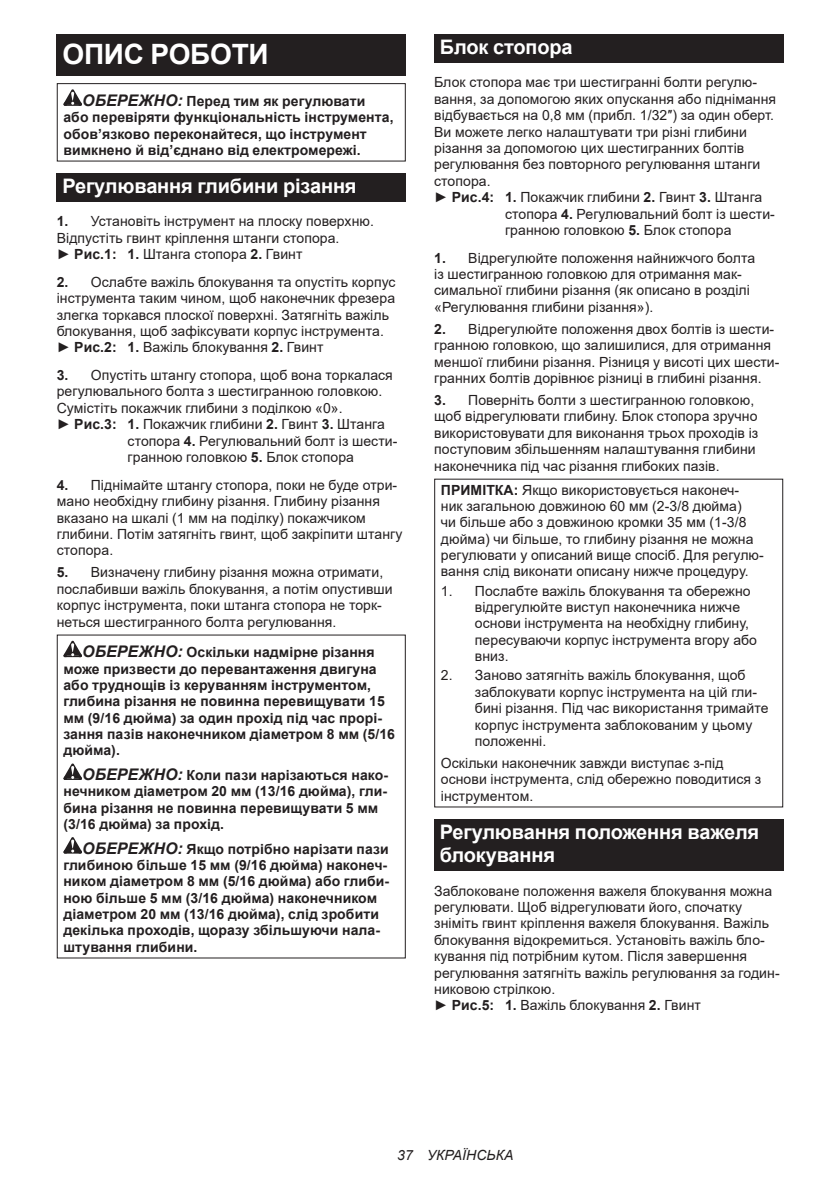
<style>
.page{position:relative;width:840px;height:1191px;background:#fff}
.page>*{position:absolute;margin:0;border:0;box-sizing:border-box;transform-origin:0 0}
.t1{font:700 28px "Arial";letter-spacing:-.01em;color:#fff}
.t2{font:700 20px/23.4px "Arial";letter-spacing:-.01em;color:#fff}
.t3{font:14px/16.4px "Arial";letter-spacing:.005em;color:#231f20}
.t4{font:700 14px/16.4px "Arial";letter-spacing:.005em;color:#231f20}
.t5{font:italic 14px "Arial";letter-spacing:.005em;color:#231f20}
.s1{font-style:italic;font-size:16px}
.s2{font-weight:700}
</style>
<div class="page">
<div style="left:57px;top:34px;width:348px;height:41px;background:#231f20"></div>
<svg style="left:63px;top:89px;width:19px;height:17px"></svg>
<div style="left:57px;top:83px;width:348px;height:79px;border:1px solid #231f20"></div>
<div style="left:57px;top:173px;width:348px;height:28px;background:#231f20"></div>
<svg style="left:63px;top:641px;width:19px;height:16px"></svg>
<svg style="left:63px;top:763px;width:19px;height:17px"></svg>
<svg style="left:63px;top:837px;width:19px;height:16px"></svg>
<div style="left:434px;top:34px;width:348px;height:29px;background:#231f20"></div>
<div style="left:434px;top:819px;width:348px;height:51px;background:#231f20"></div>
<h1 class="t1" style="left:62px;top:34px;width:208px">ОПИС РОБОТИ</h1>
<p class="t4" style="left:63px;top:93px;width:331px;text-indent:19px"><span class="s1">ОБЕРЕЖНО:</span> Перед тим як регулювати або перевіряти функціональність інструмента, обов’язково переконайтеся, що інструмент вимкнено й від’єднано від електромережі.</p>
<h2 class="t2" style="left:62px;top:174px;width:295px">Регулювання глибини різання</h2>
<p class="t3" style="left:57px;top:213px;width:318px"><span class="s2">1.</span> Установіть інструмент на плоску поверхню.<br>Відпустіть гвинт кріплення штанги стопора.<br>► <span class="s2">Рис.1: 1.</span> Штанга стопора <span class="s2">2.</span> Гвинт</p>
<p class="t3" style="left:57px;top:273px;width:340px"><span class="s2">2.</span> Ослабте важіль блокування та опустіть корпус інструмента таким чином, щоб наконечник фрезера злегка торкався плоскої поверхні. Затягніть важіль блокування, щоб зафіксувати корпус інструмента. ► <span class="s2">Рис.2: 1.</span> Важіль блокування <span class="s2">2.</span> Гвинт</p>
<p class="t3" style="left:57px;top:367px;width:337px"><span class="s2">3.</span> Опустіть штангу стопора, щоб вона торкалася</p>
<p class="t3" style="left:57px;top:383px;width:327px">регулювального болта з шестигранною головкою.</p>
<p class="t3" style="left:57px;top:399px;width:287px">Сумістіть покажчик глибини з поділкою «0».</p>
<p class="t3" style="left:57px;top:416px;width:329px">► <span class="s2">Рис.3: 1.</span> Покажчик глибини <span class="s2">2.</span> Гвинт <span class="s2">3.</span> Штанга</p>
<p class="t3" style="left:128px;top:432px;width:271px">стопора <span class="s2">4.</span> Регулювальний болт із шести-</p>
<p class="t3" style="left:128px;top:449px;width:228px">гранною головкою <span class="s2">5.</span> Блок стопора</p>
<p class="t3" style="left:57px;top:476px;width:347px"><span class="s2">4.</span> Піднімайте штангу стопора, поки не буде отри&shy;мано необхідну глибину різання. Глибину різання вказано на шкалі (1 мм на поділку) покажчиком глибини. Потім затягніть гвинт, щоб закріпити штангу стопора.</p>
<p class="t3" style="left:57px;top:564px;width:337px"><span class="s2">5.</span> Визначену глибину різання можна отримати, послабивши важіль блокування, а потім опустивши корпус інструмента, поки штанга стопора не торк&shy;неться шестигранного болта регулювання.</p>
<p class="t4" style="left:63px;top:644px;width:333px;text-indent:19px"><span class="s1">ОБЕРЕЖНО:</span> Оскільки надмірне різання може призвести до перевантаження двигуна або труднощів із керуванням інструментом, глибина різання не повинна перевищувати 15 мм (9/16 дюйма) за один прохід під час прорі&shy;зання пазів наконечником діаметром 8 мм (5/16 дюйма).</p>
<p class="t4" style="left:63px;top:767px;width:326px;text-indent:19px"><span class="s1">ОБЕРЕЖНО:</span> Коли пази нарізаються нако&shy;нечником діаметром 20 мм (13/16 дюйма), гли&shy;бина різання не повинна перевищувати 5 мм (3/16 дюйма) за прохід.</p>
<p class="t4" style="left:63px;top:840px;width:327px;text-indent:19px"><span class="s1">ОБЕРЕЖНО:</span> Якщо потрібно нарізати пази глибиною більше 15 мм (9/16 дюйма) наконеч&shy;ником діаметром 8 мм (5/16 дюйма) або глиби&shy;ною більше 5 мм (3/16 дюйма) наконечником діаметром 20 мм (13/16 дюйма), слід зробити декілька проходів, щоразу збільшуючи нала&shy;штування глибини.</p>
<h2 class="t2" style="left:439px;top:36px;width:134px">Блок стопора</h2>
<p class="t3" style="left:434px;top:74px;width:324px">Блок стопора має три шестигранні болти регулю-</p>
<p class="t3" style="left:434px;top:91px;width:343px">вання, за допомогою яких опускання або піднімання</p>
<p class="t3" style="left:434px;top:107px;width:341px">відбувається на 0,8 мм (прибл. 1/32″) за один оберт.</p>
<p class="t3" style="left:434px;top:123px;width:314px">Ви можете легко налаштувати три різні глибини</p>
<p class="t3" style="left:434px;top:140px;width:311px">різання за допомогою цих шестигранних болтів</p>
<p class="t3" style="left:434px;top:156px;width:327px">регулювання без повторного регулювання штанги</p>
<p class="t3" style="left:434px;top:172px;width:58px">стопора.</p>
<p class="t3" style="left:434px;top:189px;width:329px">► <span class="s2">Рис.4: 1.</span> Покажчик глибини <span class="s2">2.</span> Гвинт <span class="s2">3.</span> Штанга</p>
<p class="t3" style="left:504px;top:205px;width:271px">стопора <span class="s2">4.</span> Регулювальний болт із шести-</p>
<p class="t3" style="left:504px;top:222px;width:228px">гранною головкою <span class="s2">5.</span> Блок стопора</p>
<p class="t3" style="left:434px;top:249px;width:322px"><span class="s2">1.</span> Відрегулюйте положення найнижчого болта із шестигранною головкою для отримання мак&shy;симальної глибини різання (як описано в розділі «Регулювання глибини різання»).</p>
<p class="t3" style="left:434px;top:321px;width:346px"><span class="s2">2.</span> Відрегулюйте положення двох болтів із шести&shy;гранною головкою, що залишилися, для отримання меншої глибини різання. Різниця у висоті цих шести&shy;гранних болтів дорівнює різниці в глибині різання.</p>
<p class="t3" style="left:434px;top:392px;width:325px"><span class="s2">3.</span> Поверніть болти з шестигранною головкою, щоб відрегулювати глибину. Блок стопора зручно використовувати для виконання трьох проходів із поступовим збільшенням налаштування глибини наконечника під час різання глибоких пазів.</p>
<p class="t3" style="left:440px;top:481px;width:324px"><span class="s2">ПРИМІТКА:</span> Якщо використовується наконеч&shy;ник загальною довжиною 60 мм (2-3/8 дюйма)<br>чи більше або з довжиною кромки 35 мм (1-3/8 дюйма) чи більше, то глибину різання не можна регулювати у описаний вище спосіб. Для регулю&shy;вання слід виконати описану нижче процедуру.</p>
<p class="t3" style="left:474px;top:582px;width:283px;text-indent:-34px">1. Послабте важіль блокування та обережно відрегулюйте виступ наконечника нижче основи інструмента на необхідну глибину, пересуваючи корпус інструмента вгору або вниз.</p>
<p class="t3" style="left:474px;top:667px;width:295px;text-indent:-34px">2. Заново затягніть важіль блокування, щоб заблокувати корпус інструмента на цій гли&shy;бині різання. Під час використання тримайте корпус інструмента заблокованим у цьому положенні.</p>
<p class="t3" style="left:440px;top:755px;width:321px">Оскільки наконечник завжди виступає з-під основи інструмента, слід обережно поводитися з інструментом.</p>
<h2 class="t2" style="left:439px;top:820px;width:321px">Регулювання положення важеля блокування</h2>
<p class="t3" style="left:434px;top:882px;width:347px">Заблоковане положення важеля блокування можна регулювати. Щоб відрегулювати його, спочатку зніміть гвинт кріплення важеля блокування. Важіль блокування відокремиться. Установіть важіль бло&shy;кування під потрібним кутом. Після завершення регулювання затягніть важіль регулювання за годин&shy;никовою стрілкою.<br>► <span class="s2">Рис.5: 1.</span> Важіль блокування <span class="s2">2.</span> Гвинт</p>
<p class="t5" style="left:397px;top:1147px;width:118px">37 УКРАЇНСЬКА</p>
</div>
